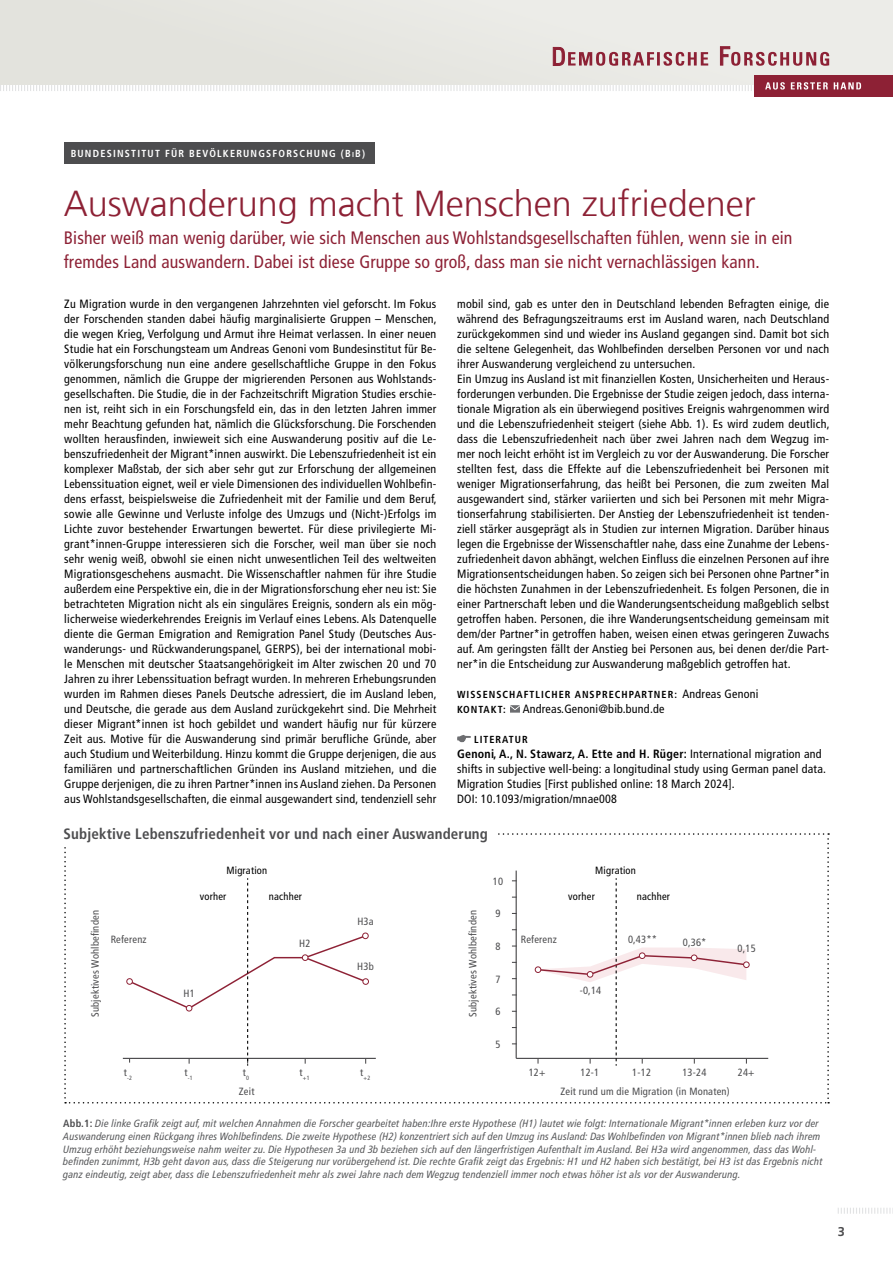
<style>
.page{position:relative;width:893px;height:1263px;background:#fff}
.page>*{position:absolute;margin:0;border:0;box-sizing:border-box;transform-origin:0 0}
.t1{font:300 36px "Frutiger LT Com";color:#8d2135}
.t2{font:condensed 18px/24px "Frutiger LT Com";letter-spacing:.01em;color:#8d2135}
.t3{font:700 condensed 15px "Frutiger LT Com";letter-spacing:.01em;color:#4d4d4f}
.t4{font:700 12.75px "Frutiger LT Com";color:#4d4d4f}
.t5{font:condensed 12px/15px "Frutiger LT Com";letter-spacing:.02em;color:#000}
.t6{font:italic condensed 10.5px/12.6px "Frutiger LT Com";letter-spacing:.02em;color:#58595b}
.t7{font:condensed 10.5px "Frutiger LT Com";letter-spacing:.02em;color:#4d4d4f}
.t8{font:condensed 10.5px "Frutiger LT Com";letter-spacing:.02em;color:#000}
.t9{font:700 condensed 10.2px/15px "Frutiger LT Com";letter-spacing:.1em;color:#000}
.t10{font:700 condensed 10.2px "Frutiger LT Com";letter-spacing:.12em;color:#fff}
.t11{font:condensed 6.15px "Frutiger LT Com";color:#4d4d4f}
.s1{font-size:7.2px}
.s2{font-style:inherit}
.s3{font-weight:400;font-size:12px}
.s4{font-weight:700}
.s5{font-weight:700;font-style:normal;color:#4d4d4f}
</style>
<div class="page">
<svg style="left:838px;top:1208px;width:55px;height:6px"></svg>
<div style="left:0;top:0;width:893px;height:89px;background:#e7e7e2"></div>
<div style="left:754px;top:75px;width:139px;height:22px;background:#8d2135"></div>
<svg style="left:0;top:82px;width:862px;height:9px"></svg>
<svg style="left:553px;top:46px;width:276px;height:20px"></svg>
<svg style="left:510px;top:705px;width:10px;height:8px"></svg>
<svg style="left:457px;top:735px;width:14px;height:7px"></svg>
<svg style="left:64px;top:833px;width:765px;height:270px"></svg>
<div style="left:64px;top:821px;width:434px;height:25px;background:#fff"></div>
<div style="left:64px;top:143px;width:311px;height:21px;background:#4d4d4f"></div>
<div style="left:226px;top:864px;width:43px;height:13px;background:#fff"></div>
<div style="left:594px;top:864px;width:43px;height:13px;background:#fff"></div>
<p class="t10" style="left:71px;top:147px;width:296px">BUNDESINSTITUT FÜR BEVÖLKERUNGSFORSCHUNG (B<span class="s1">i</span><span class="s2">B</span>)</p>
<h1 class="t1" style="left:64px;top:181px;width:694px">Auswanderung macht Menschen zufriedener</h1>
<h2 class="t2" style="left:64px;top:226px;width:730px">Bisher weiß man wenig darüber, wie sich Menschen aus Wohlstandsgesellschaften fühlen, wenn sie in ein fremdes Land auswandern. Dabei ist diese Gruppe so groß, dass man sie nicht vernachlässigen kann.</h2>
<p class="t5" style="left:64px;top:296px;width:374px;text-align:justify">Zu Migration wurde in den vergangenen Jahrzehnten viel geforscht. Im Fokus der Forschenden standen dabei häufig marginalisierte Gruppen – Menschen, die wegen Krieg, Verfolgung und Armut ihre Heimat verlassen. In einer neuen Studie hat ein Forschungsteam um Andreas Genoni vom Bundesinstitut für Be&shy;völkerungsforschung nun eine andere gesellschaftliche Gruppe in den Fokus genommen, nämlich die Gruppe der migrierenden Personen aus Wohlstands&shy;gesellschaften. Die Studie, die in der Fachzeitschrift Migration Studies erschie&shy;nen ist, reiht sich in ein Forschungsfeld ein, das in den letzten Jahren immer mehr Beachtung gefunden hat, nämlich die Glücksforschung. Die Forschenden wollten herausfinden, inwieweit sich eine Auswanderung positiv auf die Le&shy;benszufriedenheit der Migrant*innen auswirkt. Die Lebenszufriedenheit ist ein komplexer Maßstab, der sich aber sehr gut zur Erforschung der allgemeinen Lebenssituation eignet, weil er viele Dimensionen des individuellen Wohlbefin&shy;dens erfasst, beispielsweise die Zufriedenheit mit der Familie und dem Beruf, sowie alle Gewinne und Verluste infolge des Umzugs und (Nicht-)Erfolgs im Lichte zuvor bestehender Erwartungen bewertet. Für diese privilegierte Mi&shy;grant*innen-Gruppe interessieren sich die Forscher, weil man über sie noch sehr wenig weiß, obwohl sie einen nicht unwesentlichen Teil des weltweiten Migrationsgeschehens ausmacht. Die Wissenschaftler nahmen für ihre Studie außerdem eine Perspektive ein, die in der Migrationsforschung eher neu ist: Sie betrachteten Migration nicht als ein singuläres Ereignis, sondern als ein mög&shy;licherweise wiederkehrendes Ereignis im Verlauf eines Lebens. Als Datenquelle diente die German Emigration and Remigration Panel Study (Deutsches Aus&shy;wanderungs- und Rückwanderungspanel, GERPS), bei der international mobi&shy;le Menschen mit deutscher Staatsangehörigkeit im Alter zwischen 20 und 70<br>Jahren zu ihrer Lebenssituation befragt wurden. In mehreren Erhebungsrunden wurden im Rahmen dieses Panels Deutsche adressiert, die im Ausland leben, und Deutsche, die gerade aus dem Ausland zurückgekehrt sind. Die Mehrheit dieser Migrant*innen ist hoch gebildet und wandert häufig nur für kürzere Zeit aus. Motive für die Auswanderung sind primär berufliche Gründe, aber auch Studium und Weiterbildung. Hinzu kommt die Gruppe derjenigen, die aus familiären und partnerschaftlichen Gründen ins Ausland mitziehen, und die Gruppe derjenigen, die zu ihren Partner*innen ins Ausland ziehen. Da Personen aus Wohlstandsgesellschaften, die einmal ausgewandert sind, tendenziell sehr</p>
<p class="t5" style="left:457px;top:296px;width:374px">mobil sind, gab es unter den in Deutschland lebenden Befragten einige, die während des Befragungszeitraums erst im Ausland waren, nach Deutschland zurückgekommen sind und wieder ins Ausland gegangen sind. Damit bot sich die seltene Gelegenheit, das Wohlbefinden derselben Personen vor und nach ihrer Auswanderung vergleichend zu untersuchen.<br>Ein Umzug ins Ausland ist mit finanziellen Kosten, Unsicherheiten und Heraus&shy;forderungen verbunden. Die Ergebnisse der Studie zeigen jedoch, dass interna&shy;tionale Migration als ein überwiegend positives Ereignis wahrgenommen wird und die Lebenszufriedenheit steigert (siehe Abb. 1). Es wird zudem deutlich, dass die Lebenszufriedenheit nach über zwei Jahren nach dem Wegzug im&shy;mer noch leicht erhöht ist im Vergleich zu vor der Auswanderung. Die Forscher stellten fest, dass die Effekte auf die Lebenszufriedenheit bei Personen mit weniger Migrationserfahrung, das heißt bei Personen, die zum zweiten Mal ausgewandert sind, stärker variierten und sich bei Personen mit mehr Migra&shy;tionserfahrung stabilisierten. Der Anstieg der Lebenszufriedenheit ist tenden&shy;ziell stärker ausgeprägt als in Studien zur internen Migration. Darüber hinaus legen die Ergebnisse der Wissenschaftler nahe, dass eine Zunahme der Lebens&shy;zufriedenheit davon abhängt, welchen Einfluss die einzelnen Personen auf ihre Migrationsentscheidungen haben. So zeigen sich bei Personen ohne Partner*in die höchsten Zunahmen in der Lebenszufriedenheit. Es folgen Personen, die in einer Partnerschaft leben und die Wanderungsentscheidung maßgeblich selbst getroffen haben. Personen, die ihre Wanderungsentscheidung gemeinsam mit dem/der Partner*in getroffen haben, weisen einen etwas geringeren Zuwachs auf. Am geringsten fällt der Anstieg bei Personen aus, bei denen der/die Part&shy;ner*in die Entscheidung zur Auswanderung maßgeblich getroffen hat.</p>
<p class="t9" style="left:457px;top:686px;width:303px">WISSENSCHAFTLICHER ANSPRECHPARTNER: <span class="s3">Andreas Genoni<br></span>KONTAKT:</p>
<p class="t5" style="left:523px;top:701px;width:143px">Andreas.Genoni@bib.bund.de</p>
<p class="t9" style="left:474px;top:731px;width:55px">LITERATUR</p>
<p class="t5" style="left:457px;top:746px;width:370px"><span class="s4">Genoni, A., N. Stawarz, A. Ette and H. Rüger:</span> International migration and shifts in subjective well-being: a longitudinal study using German panel data.<br>Migration Studies [First published online: 18 March 2024].<br>DOI: 10.1093/migration/mnae008</p>
<p class="t3" style="left:64px;top:825px;width:426px">Subjektive Lebenszufriedenheit vor und nach einer Auswanderung</p>
<p class="t7" style="left:89px;top:1017px;width:109px;rotate:-90deg">Subjektives Wohlbefinden</p>
<p class="t7" style="left:111px;top:933px;width:38px">Referenz</p>
<p class="t11" style="left:124px;top:1074px;width:10px"><sup>t</sup>-2</p>
<p class="t8" style="left:226px;top:864px;width:42px">Migration</p>
<p class="t8" style="left:200px;top:890px;width:28px">vorher</p>
<p class="t8" style="left:269px;top:890px;width:35px">nachher</p>
<p class="t7" style="left:184px;top:986px;width:13px">H1</p>
<p class="t11" style="left:184px;top:1074px;width:10px"><sup>t</sup>-1</p>
<p class="t7" style="left:299px;top:936px;width:13px">H2</p>
<p class="t7" style="left:243px;top:1066px;width:8px">t<sub>0</sub></p>
<p class="t7" style="left:239px;top:1085px;width:17px">Zeit</p>
<p class="t11" style="left:300px;top:1074px;width:12px"><sup>t</sup>+1</p>
<p class="t7" style="left:357px;top:915px;width:18px">H3a</p>
<p class="t7" style="left:357px;top:960px;width:18px">H3b</p>
<p class="t11" style="left:360px;top:1074px;width:12px"><sup>t</sup>+2</p>
<p class="t7" style="left:466px;top:1017px;width:109px;rotate:-90deg">Subjektives Wohlbefinden</p>
<p class="t7" style="left:493px;top:875px;width:12px">10</p>
<p class="t7" style="left:495px;top:907px;width:7px">9</p>
<p class="t7" style="left:495px;top:940px;width:7px">8</p>
<p class="t7" style="left:495px;top:972px;width:7px">7</p>
<p class="t7" style="left:495px;top:1005px;width:7px">6</p>
<p class="t7" style="left:495px;top:1037px;width:7px">5</p>
<p class="t8" style="left:595px;top:864px;width:42px">Migration</p>
<p class="t8" style="left:568px;top:890px;width:28px">vorher</p>
<p class="t8" style="left:637px;top:890px;width:35px">nachher</p>
<p class="t7" style="left:521px;top:933px;width:38px">Referenz</p>
<p class="t7" style="left:628px;top:933px;width:31px">0,43**</p>
<p class="t7" style="left:683px;top:935px;width:25px">0,36*</p>
<p class="t7" style="left:580px;top:984px;width:23px">-0,14</p>
<p class="t7" style="left:738px;top:942px;width:20px">0,15</p>
<p class="t7" style="left:529px;top:1066px;width:18px">12+</p>
<p class="t7" style="left:580px;top:1066px;width:20px">12-1</p>
<p class="t7" style="left:632px;top:1066px;width:20px">1-12</p>
<p class="t7" style="left:682px;top:1066px;width:26px">13-24</p>
<p class="t7" style="left:738px;top:1066px;width:18px">24+</p>
<p class="t7" style="left:560px;top:1085px;width:171px">Zeit rund um die Migration (in Monaten)</p>
<p class="t6" style="left:63px;top:1117px;width:761px"><span class="s5">Abb.1:</span> Die linke Grafik zeigt auf, mit welchen Annahmen die Forscher gearbeitet haben:Ihre erste Hypothese (H1) lautet wie folgt: Internationale Migrant*innen erleben kurz vor der Auswanderung einen Rückgang ihres Wohlbefindens. Die zweite Hypothese (H2) konzentriert sich auf den Umzug ins Ausland: Das Wohlbefinden von Migrant*innen blieb nach ihrem Umzug erhöht beziehungsweise nahm weiter zu. Die Hypothesen 3a und 3b beziehen sich auf den längerfristigen Aufenthalt im Ausland. Bei H3a wird angenommen, dass das Wohl&shy;befinden zunimmt, H3b geht davon aus, dass die Steigerung nur vorübergehend ist. Die rechte Grafik zeigt das Ergebnis: H1 und H2 haben sich bestätigt, bei H3 ist das Ergebnis nicht ganz eindeutig, zeigt aber, dass die Lebenszufriedenheit mehr als zwei Jahre nach dem Wegzug tendenziell immer noch etwas höher ist als vor der Auswanderung.</p>
<p class="t4" style="left:838px;top:1223px;width:9px">3</p>
</div>
